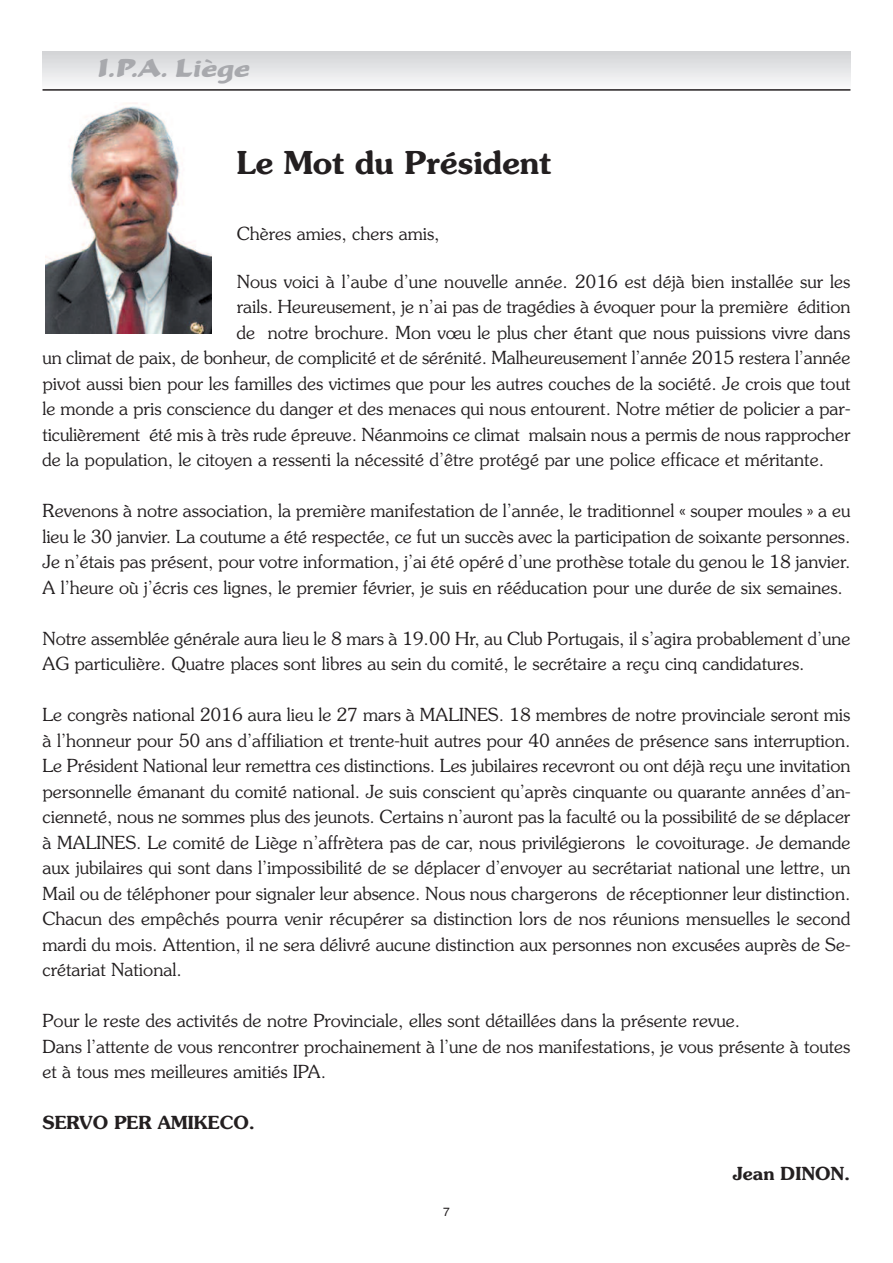
<style>
.page{position:relative;width:893px;height:1263px;background:#fff}
.page>*{position:absolute;margin:0;border:0;box-sizing:border-box;transform-origin:0 0}
.t1{font:600 31.5px "Souvenir";color:#231f20}
.t2{font:27px "Becka Script LT";color:#a8a9ad}
.t3{font:300 18px/25.5px "Souvenir";color:#231f20;text-align:justify}
.t4{font:600 18px "Souvenir";color:#231f20}
.t5{font:12px "Helvetica";color:#231f20}
</style>
<div class="page">
<div style="left:43px;top:51px;width:807px;height:38px;background:linear-gradient(to bottom,#d2d3d5,#f9fafa)"></div>
<hr style="left:43px;top:89px;width:807px;height:2px;background:#231f20">
<img style="left:46px;top:103px;width:165px;height:230px">
<h2 class="t2" style="left:98px;top:52px;width:153px">I.P.A. Liège</h2>
<h1 class="t1" style="left:237px;top:151px;width:316px">Le Mot du Président</h1>
<p class="t3" style="left:237px;top:222px;width:204px">Chères amies, chers amis,</p>
<p class="t3" style="left:237px;top:270px;width:615px">Nous voici à l’aube d’une nouvelle année. 2016 est déjà bien installée sur les</p>
<p class="t3" style="left:237px;top:295px;width:615px">rails. Heureusement, je n’ai pas de tragédies à évoquer pour la première édition</p>
<p class="t3" style="left:237px;top:321px;width:615px">de notre brochure. Mon vœu le plus cher étant que nous puissions vivre dans</p>
<p class="t3" style="left:43px;top:346px;width:809px">un climat de paix, de bonheur, de complicité et de sérénité. Malheureusement l’année 2015 restera l’année</p>
<p class="t3" style="left:43px;top:372px;width:809px">pivot aussi bien pour les familles des victimes que pour les autres couches de la société. Je crois que tout</p>
<p class="t3" style="left:43px;top:397px;width:809px">le monde a pris conscience du danger et des menaces qui nous entourent. Notre métier de policier a par-</p>
<p class="t3" style="left:43px;top:423px;width:809px">ticulièrement été mis à très rude épreuve. Néanmoins ce climat malsain nous a permis de nous rapprocher</p>
<p class="t3" style="left:43px;top:448px;width:783px">de la population, le citoyen a ressenti la nécessité d’être protégé par une police efficace et méritante.</p>
<p class="t3" style="left:43px;top:499px;width:809px">Revenons à notre association, la première manifestation de l’année, le traditionnel « souper moules » a eu lieu le 30 janvier. La coutume a été respectée, ce fut un succès avec la participation de soixante personnes.<br>Je n’étais pas présent, pour votre information, j’ai été opéré d’une prothèse totale du genou le 18 janvier.<br>A l’heure où j’écris ces lignes, le premier février, je suis en rééducation pour une durée de six semaines.</p>
<p class="t3" style="left:43px;top:627px;width:809px">Notre assemblée générale aura lieu le 8 mars à 19.00 Hr, au Club Portugais, il s’agira probablement d’une<br>AG particulière. Quatre places sont libres au sein du comité, le secrétaire a reçu cinq candidatures.</p>
<p class="t3" style="left:42px;top:703px;width:809px">Le congrès national 2016 aura lieu le 27 mars à MALINES. 18 membres de notre provinciale seront mis à l’honneur pour 50 ans d’affiliation et trente-huit autres pour 40 années de présence sans interruption.<br>Le Président National leur remettra ces distinctions. Les jubilaires recevront ou ont déjà reçu une invitation personnelle émanant du comité national. Je suis conscient qu’après cinquante ou quarante années d’an&shy;cienneté, nous ne sommes plus des jeunots. Certains n’auront pas la faculté ou la possibilité de se déplacer à MALINES. Le comité de Liège n’affrètera pas de car, nous privilégierons le covoiturage. Je demande aux jubilaires qui sont dans l’impossibilité de se déplacer d’envoyer au secrétariat national une lettre, un Mail ou de téléphoner pour signaler leur absence. Nous nous chargerons de réceptionner leur distinction.<br>Chacun des empêchés pourra venir récupérer sa distinction lors de nos réunions mensuelles le second mardi du mois. Attention, il ne sera délivré aucune distinction aux personnes non excusées auprès de Se&shy;crétariat National.</p>
<p class="t3" style="left:42px;top:1009px;width:809px;text-align:left">Pour le reste des activités de notre Provinciale, elles sont détaillées dans la présente revue.<br>Dans l’attente de vous rencontrer prochainement à l’une de nos manifestations, je vous présente à toutes et à tous mes meilleures amitiés IPA.</p>
<p class="t4" style="left:42px;top:1116px;width:214px">SERVO PER AMIKECO.</p>
<p class="t4" style="left:733px;top:1167px;width:119px">Jean DINON.</p>
<p class="t5" style="left:443px;top:1204px;width:8px">7</p>
</div>
